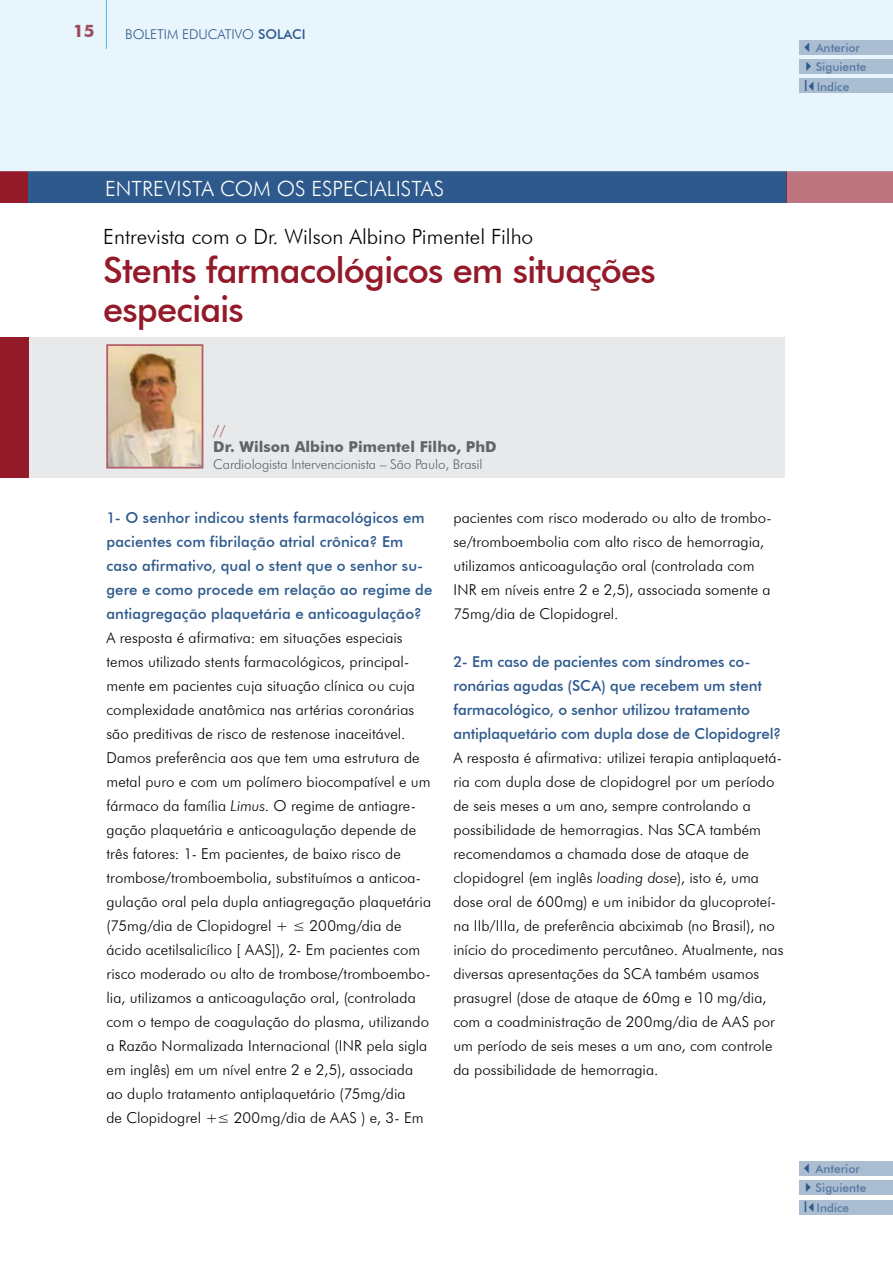
<style>
.page{position:relative;width:893px;height:1263px;background:#fff}
.page>*{position:absolute;margin:0;border:0;box-sizing:border-box;transform-origin:0 0}
.t1{font:500 36px/39px "Futura BT";letter-spacing:-.025em;color:#941a2a}
.t2{font:300 21px "Futura BT";color:#000}
.t3{font:300 21px "Futura BT";color:#fff}
.t4{font:700 17.25px "Futura BT";color:#941a2a}
.t5{font:300 15px/24px "Futura BT";letter-spacing:.005em;color:#000}
.t6{font:500 15px/24px "Futura BT";color:#2d598c}
.t7{font:700 15px "Futura BT";color:#636467}
.t8{font:300 15px "Futura BT";color:#af535f}
.t9{font:300 13.5px "Futura BT";letter-spacing:-.01em;color:#636467}
.t10{font:300 13.5px "Futura BT";color:#2d598c}
.t11{font:500 12px/20.2px "Futura BT";color:#577aa3}
.s1{font-weight:500}
.s2{color:#2d598c}
.s3{font-family:"Arial";font-weight:400;font-size:15px;color:#2d598c}
.s4{font-style:italic}
</style>
<div class="page">
<div style="left:28px;top:171px;width:759px;height:32px;background:#2d598c"></div>
<div style="left:0;top:171px;width:28px;height:32px;background:#941a2a"></div>
<div style="left:787px;top:171px;width:106px;height:32px;background:#be757f"></div>
<div style="left:0;top:0;width:893px;height:171px;background:#e9f5fc"></div>
<hr style="left:892px;top:0;width:1px;height:171px;background:#afdcf6">
<div style="left:799px;top:40px;width:94px;height:14px;background:#abbdd1"></div>
<div style="left:799px;top:59px;width:94px;height:14px;background:#abbdd1"></div>
<div style="left:799px;top:79px;width:94px;height:14px;background:#abbdd1"></div>
<div style="left:799px;top:1162px;width:94px;height:14px;background:#abbdd1"></div>
<div style="left:799px;top:1181px;width:94px;height:14px;background:#abbdd1"></div>
<div style="left:799px;top:1200px;width:94px;height:14px;background:#abbdd1"></div>
<div style="left:0;top:337px;width:785px;height:140px;background:#e8e9ea"></div>
<div style="left:0;top:337px;width:28px;height:140px;background:#941a2a"></div>
<img style="left:109px;top:347px;width:91px;height:119px">
<div style="left:106px;top:344px;width:97px;height:125px;border:2px solid #b45f6a"></div>
<p class="t4" style="left:73px;top:21px;width:23px">15</p>
<p class="t10" style="left:125px;top:26px;width:182px">BOLETIM EDUCATIVO <span class="s1">SOLACI</span></p>
<h2 class="t3" style="left:105px;top:176px;width:341px">ENTREVISTA COM OS ESPECIALISTAS</h2>
<h2 class="t2" style="left:103px;top:224px;width:432px">Entrevista com o Dr. Wilson Albino Pimentel Filho</h2>
<h1 class="t1" style="left:103px;top:250px;width:554px">Stents farmacológicos em situações especiais</h1>
<p class="t11" style="left:801px;top:37px;width:61px"><span class="s2">✓</span>Anterior</p>
<p class="t11" style="left:801px;top:56px;width:67px"><span class="s2">✔</span>Siguiente<br><span class="s3">I</span><span class="s2">✓</span>Indice</p>
<p class="t8" style="left:213px;top:421px;width:14px">//</p>
<p class="t7" style="left:213px;top:438px;width:285px">Dr. Wilson Albino Pimentel Filho, PhD</p>
<p class="t9" style="left:213px;top:456px;width:271px">Cardiologista Intervencionista – São Paulo, Brasil</p>
<p class="t6" style="left:106px;top:505px;width:327px">1- O senhor indicou stents farmacológicos em pacientes com fibrilação atrial crônica? Em caso afirmativo, qual o stent que o senhor su&shy;gere e como procede em relação ao regime de antiagregação plaquetária e anticoagulação?</p>
<p class="t5" style="left:106px;top:625px;width:326px">A resposta é afirmativa: em situações especiais temos utilizado stents farmacológicos, principal&shy;mente em pacientes cuja situação clínica ou cuja complexidade anatômica nas artérias coronárias são preditivas de risco de restenose inaceitável.<br>Damos preferência aos que tem uma estrutura de metal puro e com um polímero biocompatível e um fármaco da família <span class="s4">Limus</span>. O regime de antiagre&shy;gação plaquetária e anticoagulação depende de três fatores: 1- Em pacientes, de baixo risco de trombose/tromboembolia, substituímos a anticoa&shy;gulação oral pela dupla antiagregação plaquetária (75mg/dia de Clopidogrel + ≤ 200mg/dia de ácido acetilsalicílico [ AAS]), 2- Em pacientes com risco moderado ou alto de trombose/tromboembo&shy;lia, utilizamos a anticoagulação oral, (controlada com o tempo de coagulação do plasma, utilizando a Razão Normalizada Internacional (INR pela sigla em inglês) em um nível entre 2 e 2,5), associada ao duplo tratamento antiplaquetário (75mg/dia<br>de Clopidogrel +≤ 200mg/dia de AAS ) e, 3- Em</p>
<p class="t5" style="left:453px;top:505px;width:320px">pacientes com risco moderado ou alto de trombo&shy;se/tromboembolia com alto risco de hemorragia, utilizamos anticoagulação oral (controlada com INR em níveis entre 2 e 2,5), associada somente a 75mg/dia de Clopidogrel.</p>
<p class="t6" style="left:453px;top:649px;width:330px">2- Em caso de pacientes com síndromes co&shy;ronárias agudas (SCA) que recebem um stent farmacológico, o senhor utilizou tratamento antiplaquetário com dupla dose de Clopidogrel?</p>
<p class="t5" style="left:453px;top:745px;width:332px">A resposta é afirmativa: utilizei terapia antiplaquetá&shy;ria com dupla dose de clopidogrel por um período de seis meses a um ano, sempre controlando a possibilidade de hemorragias. Nas SCA também recomendamos a chamada dose de ataque de clopidogrel (em inglês <span class="s4">loading dose</span>), isto é, uma dose oral de 600mg) e um inibidor da glucoproteí&shy;na IIb/IIIa, de preferência abciximab (no Brasil), no início do procedimento percutâneo. Atualmente, nas diversas apresentações da SCA também usamos prasugrel (dose de ataque de 60mg e 10 mg/dia, com a coadministração de 200mg/dia de AAS por um período de seis meses a um ano, com controle da possibilidade de hemorragia.</p>
<p class="t11" style="left:801px;top:1158px;width:61px"><span class="s2">✓</span>Anterior</p>
<p class="t11" style="left:801px;top:1178px;width:67px"><span class="s2">✔</span>Siguiente<br><span class="s3">I</span><span class="s2">✓</span>Indice</p>
</div>
